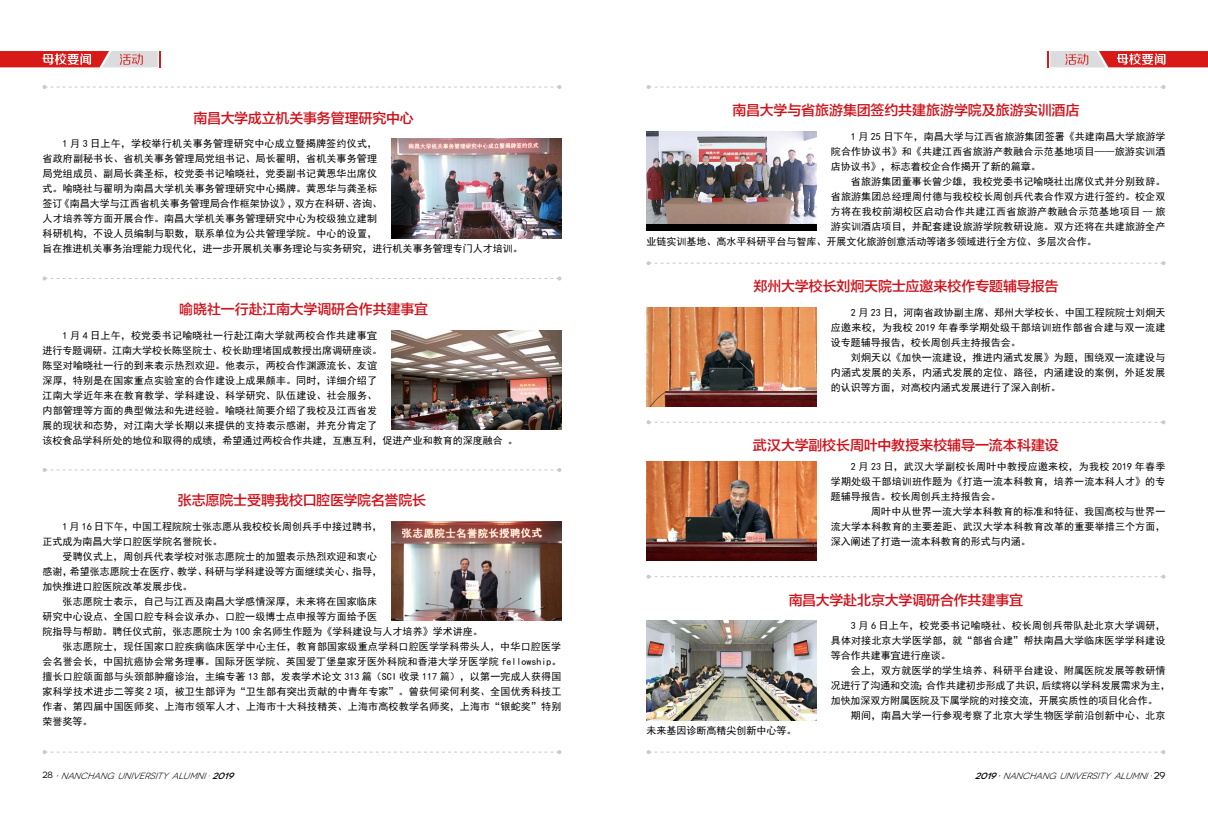
<style>
.page{position:relative;width:1208px;height:825px;background:#fff}
.page>*{position:absolute;margin:0;border:0;box-sizing:border-box;transform-origin:0 0}
.t1{font:14px "FZLTZHK GBK1 0";letter-spacing:-.01em;color:#d0121b}
.t2{font:10px/15px "Sim Hei";letter-spacing:.015em;color:#000;text-align:justify}
.t3{font:10px/15px "Sim Hei";letter-spacing:-.01em;color:#000}
.t4{font:italic 9px "Novecentowide";color:#000}
.s1{font-style:normal}
.s2{font-weight:500}
.s3{font-style:normal;font-size:10px}
</style>
<div class="page">
<svg style="left:0;top:51px;width:161px;height:16px"></svg>
<svg style="left:1047px;top:51px;width:161px;height:16px"></svg>
<svg style="left:43px;top:276px;width:518px;height:4px"></svg>
<svg style="left:43px;top:85px;width:518px;height:4px"></svg>
<svg style="left:43px;top:750px;width:518px;height:4px"></svg>
<svg style="left:43px;top:468px;width:518px;height:4px"></svg>
<img style="left:391px;top:139px;width:170px;height:99px">
<img style="left:391px;top:330px;width:170px;height:99px">
<img style="left:391px;top:522px;width:170px;height:99px">
<svg style="left:646px;top:85px;width:519px;height:4px"></svg>
<svg style="left:646px;top:750px;width:519px;height:4px"></svg>
<svg style="left:646px;top:261px;width:519px;height:4px"></svg>
<svg style="left:646px;top:420px;width:519px;height:4px"></svg>
<svg style="left:646px;top:575px;width:519px;height:4px"></svg>
<img style="left:646px;top:307px;width:170px;height:99px">
<svg style="left:646px;top:223px;width:170px;height:7px"></svg>
<img style="left:646px;top:131px;width:170px;height:92px">
<img style="left:646px;top:462px;width:170px;height:99px">
<img style="left:646px;top:621px;width:170px;height:99px">
<h1 class="t1" style="left:194px;top:110px;width:222px">南昌大学成立机关事务管理研究中心</h1>
<p class="t2" style="left:43px;top:136px;width:482px;text-align:left;text-indent:20px">1 月 3 日上午，学校举行机关事务管理研究中心成立暨揭牌签约仪式，<br>省政府副秘书长、省机关事务管理局党组书记、局长翟明，省机关事务管理<br>局党组成员、副局长龚圣标，校党委书记喻晓社，党委副书记黄恩华出席仪<br>式。喻晓社与翟明为南昌大学机关事务管理研究中心揭牌。黄恩华与龚圣标<br>签订《南昌大学与江西省机关事务管理局合作框架协议》，双方在科研、咨询、<br>人才培养等方面开展合作。南昌大学机关事务管理研究中心为校级独立建制<br>科研机构，不设人员编制与职数，联系单位为公共管理学院。中心的设置，<br>旨在推进机关事务治理能力现代化，进一步开展机关事务理论与实务研究，进行机关事务管理专门人才培训。</p>
<h1 class="t1" style="left:179px;top:301px;width:250px">喻晓社一行赴江南大学调研合作共建事宜</h1>
<p class="t2" style="left:43px;top:328px;width:477px;text-align:left;text-indent:20px">1 月 4 日上午，校党委书记喻晓社一行赴江南大学就两校合作共建事宜<br>进行专题调研。江南大学校长陈坚院士、校长助理堵国成教授出席调研座谈。<br>陈坚对喻晓社一行的到来表示热烈欢迎。他表示，两校合作渊源流长、友谊<br>深厚，特别是在国家重点实验室的合作建设上成果颇丰。同时，详细介绍了<br>江南大学近年来在教育教学、学科建设、科学研究、队伍建设、社会服务、<br>内部管理等方面的典型做法和先进经验。喻晓社简要介绍了我校及江西省发<br>展的现状和态势，对江南大学长期以来提供的支持表示感谢，并充分肯定了<br>该校食品学科所处的地位和取得的成绩，希望通过两校合作共建，互惠互利，促进产业和教育的深度融合 。</p>
<h1 class="t1" style="left:178px;top:493px;width:250px">张志愿院士受聘我校口腔医学院名誉院长</h1>
<p class="t2" style="left:43px;top:519px;width:341px;text-indent:20px">1 月 16 日下午，中国工程院院士张志愿从我校校长周创兵手中接过聘书，正式成为南昌大学口腔医学院名誉院长。</p>
<p class="t2" style="left:43px;top:549px;width:341px;text-align:left;text-indent:20px">受聘仪式上，周创兵代表学校对张志愿院士的加盟表示热烈欢迎和衷心感谢，希望张志愿院士在医疗、教学、科研与学科建设等方面继续关心、指导，加快推进口腔医院改革发展步伐。</p>
<p class="t2" style="left:63px;top:594px;width:316px">张志愿院士表示，自己与江西及南昌大学感情深厚，未来将在国家临床</p>
<p class="t2" style="left:43px;top:609px;width:336px">研究中心设点、全国口腔专科会议承办、口腔一级博士点申报等方面给予医</p>
<p class="t2" style="left:43px;top:624px;width:442px">院指导与帮助。聘任仪式前，张志愿院士为 100 余名师生作题为《学科建设与人才培养》学术讲座。</p>
<p class="t2" style="left:63px;top:639px;width:500px">张志愿院士，现任国家口腔疾病临床医学中心主任，教育部国家级重点学科口腔医学学科带头人，中华口腔医学</p>
<p class="t2" style="left:43px;top:654px;width:520px">会名誉会长，中国抗癌协会常务理事。国际牙医学院、英国爱丁堡皇家牙医外科院和香港大学牙医学院 fellowship。</p>
<p class="t2" style="left:43px;top:669px;width:520px">擅长口腔颌面部与头颈部肿瘤诊治，主编专著 13 部，发表学术论文 313 篇（SCI 收录 117 篇），以第一完成人获得国</p>
<p class="t2" style="left:43px;top:684px;width:520px">家科学技术进步二等奖 2 项，被卫生部评为“卫生部有突出贡献的中青年专家”。曾获何梁何利奖、全国优秀科技工</p>
<p class="t2" style="left:43px;top:699px;width:520px">作者、第四届中国医师奖、上海市领军人才、上海市十大科技精英、上海市高校教学名师奖，上海市“银蛇奖”特别</p>
<p class="t2" style="left:43px;top:714px;width:51px">荣誉奖等。</p>
<h1 class="t1" style="left:732px;top:102px;width:348px">南昌大学与省旅游集团签约共建旅游学院及旅游实训酒店</h1>
<p class="t2" style="left:831px;top:129px;width:336px;text-indent:20px">1 月 25 日下午，南昌大学与江西省旅游集团签署《共建南昌大学旅游学院合作协议书》和《共建江西省旅游产教融合示范基地项目——旅游实训酒店协议书》，标志着校企合作揭开了新的篇章。</p>
<p class="t2" style="left:851px;top:174px;width:316px">省旅游集团董事长曾少雄，我校党委书记喻晓社出席仪式并分别致辞。</p>
<p class="t2" style="left:831px;top:189px;width:336px">省旅游集团总经理周付德与我校校长周创兵代表合作双方进行签约。校企双</p>
<p class="t2" style="left:831px;top:204px;width:336px">方将在我校前湖校区启动合作共建江西省旅游产教融合示范基地项目 -- 旅</p>
<p class="t2" style="left:831px;top:219px;width:336px">游实训酒店项目，并配套建设旅游学院教研设施。双方还将在共建旅游全产</p>
<p class="t2" style="left:646px;top:234px;width:451px">业链实训基地、高水平科研平台与智库、开展文化旅游创意活动等诸多领域进行全方位、多层次合作。</p>
<h1 class="t1" style="left:753px;top:278px;width:306px">郑州大学校长刘炯天院士应邀来校作专题辅导报告</h1>
<p class="t2" style="left:831px;top:305px;width:336px;text-indent:20px">2 月 23 日，河南省政协副主席、郑州大学校长、中国工程院院士刘炯天应邀来校，为我校 2019 年春季学期处级干部培训班作部省合建与双一流建设专题辅导报告，校长周创兵主持报告会。</p>
<p class="t2" style="left:831px;top:350px;width:336px;text-indent:20px">刘炯天以《加快一流建设，推进内涵式发展》为题，围绕双一流建设与内涵式发展的关系，内涵式发展的定位、路径，内涵建设的案例，外延发展的认识等方面，对高校内涵式发展进行了深入剖析。</p>
<h1 class="t1" style="left:753px;top:438px;width:307px">武汉大学副校长周叶中教授来校辅导一流本科建设</h1>
<p class="t2" style="left:831px;top:459px;width:336px;text-indent:20px">2 月 23 日，武汉大学副校长周叶中教授应邀来校，为我校 2019 年春季学期处级干部培训班作题为《打造一流本科教育，培养一流本科人才》的专题辅导报告。校长周创兵主持报告会。</p>
<p class="t2" style="left:831px;top:504px;width:336px;text-indent:20px">　　周叶中从世界一流大学本科教育的标准和特征、我国高校与世界一流大学本科教育的主要差距、武汉大学本科教育改革的重要举措三个方面，深入阐述了打造一流本科教育的形式与内涵。</p>
<h1 class="t1" style="left:788px;top:592px;width:236px">南昌大学赴北京大学调研合作共建事宜</h1>
<p class="t2" style="left:646px;top:723px;width:151px">未来基因诊断高精尖创新中心等。</p>
<p class="t2" style="left:831px;top:618px;width:336px;text-indent:20px">3 月 6 日上午，校党委书记喻晓社、校长周创兵带队赴北京大学调研，具体对接北京大学医学部，就“部省合建”帮扶南昌大学临床医学学科建设等合作共建事宜进行座谈。</p>
<p class="t3" style="left:831px;top:663px;width:341px;text-indent:20px">会上，双方就医学的学生培养、科研平台建设、附属医院发展等教研情况进行了沟通和交流；合作共建初步形成了共识，后续将以学科发展需求为主，加快加深双方附属医院及下属学院的对接交流，开展实质性的项目化合作。</p>
<p class="t2" style="left:851px;top:708px;width:316px">期间，南昌大学一行参观考察了北京大学生物医学前沿创新中心、北京</p>
<p class="t4" style="left:43px;top:771px;width:196px"><span class="s1">2 8</span> <span class="s2">·</span>NANCHANGUNIVERSITYALUMNI·<span class="s2">2019</span></p>
<p class="t4" style="left:975px;top:771px;width:192px"><span class="s2">2019·</span>NANCHANGUNIVERSITYALUMNI· <span class="s3">2 9</span></p>
</div>
